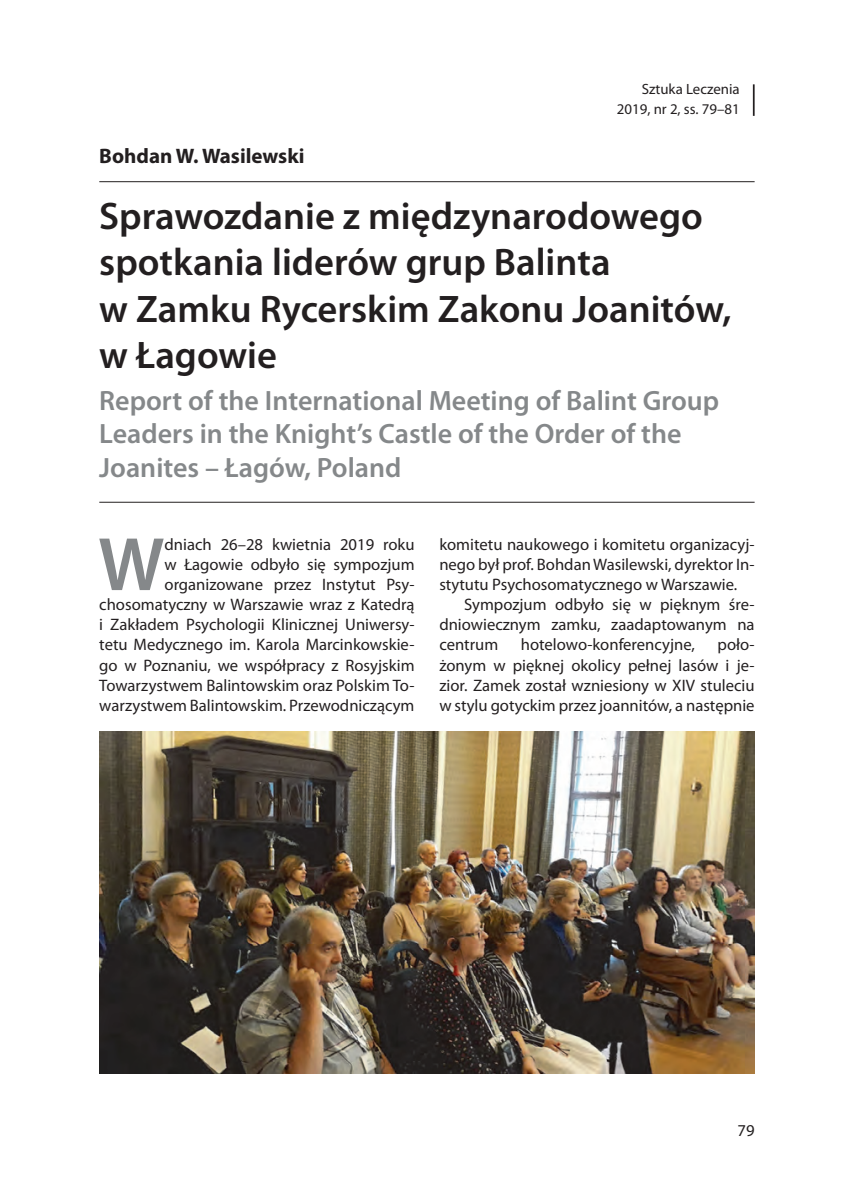
<style>
.page{position:relative;width:844px;height:1191px;background:#fff}
.page>*{position:absolute;margin:0;border:0;box-sizing:border-box;transform-origin:0 0}
.t1{font:600 76.3px "Myriad Pro";color:#85888a}
.t2{font:600 38.5px/46.2px "Myriad Pro";color:#231f20}
.t3{font:600 28px/33.6px "Myriad Pro";color:#85888a}
.t4{font:700 21px "Myriad Pro";color:#231f20}
.t5{font:16.62px/20.1px "Myriad Pro";color:#231f20;text-align:justify}
.t6{font:14.88px/20.1px "Myriad Pro";color:#231f20;text-align:right}
</style>
<div class="page">
<hr style="left:752px;top:84px;width:2px;height:32px;background:#231f20">
<hr style="left:99px;top:502px;width:655px;height:1px;background:#231f20">
<hr style="left:99px;top:181px;width:655px;height:1px;background:#231f20">
<img style="left:99px;top:731px;width:655px;height:342px">
<p class="t6" style="left:616px;top:80px;width:124px">Sztuka Leczenia<br>2019, nr 2, ss. 79–81</p>
<p class="t4" style="left:99px;top:148px;width:207px">Bohdan W. Wasilewski</p>
<h2 class="t2" style="left:99px;top:196px;width:633px">Sprawozdanie z międzynarodowego spotkania liderów grup Balinta<br>w Zamku Rycerskim Zakonu Joanitów, w Łagowie</h2>
<h3 class="t3" style="left:99px;top:386px;width:621px">Report of the International Meeting of Balint Group<br>Leaders in the Knight’s Castle of the Order of the<br>Joanites – Łagów, Poland</h3>
<p class="t5" style="left:99px;top:535px;width:317px;text-align:right">dniach 26–28 kwietnia 2019 roku<br>w Łagowie odbyło się sympozjum organizowane przez Instytut Psy&shy;chosomatyczny w Warszawie wraz z Katedrą i Zakładem Psychologii Klinicznej Uniwersy&shy;tetu Medycznego im. Karola Marcinkowskie&shy;go w Poznaniu, we współpracy z Rosyjskim Towarzystwem Balintowskim oraz Polskim To&shy;warzystwem Balintowskim. Przewodniczącym</p>
<p class="t5" style="left:439px;top:535px;width:317px">komitetu naukowego i komitetu organizacyj&shy;nego był prof. Bohdan Wasilewski, dyrektor In&shy;stytutu Psychosomatycznego w Warszawie.</p>
<h1 class="t1" style="left:98px;top:535px;width:68px">W</h1>
<p class="t5" style="left:439px;top:596px;width:317px;text-indent:25px">Sympozjum odbyło się w pięknym śre&shy;dniowiecznym zamku, zaadaptowanym na centrum</p>
<p class="t5" style="left:520px;top:636px;width:175px">hotelowo-konferencyjne,</p>
<p class="t5" style="left:439px;top:636px;width:317px;text-indent:278px">poło&shy;żonym w pięknej okolicy pełnej lasów i je&shy;zior. Zamek został wzniesiony w XIV stuleciu w stylu gotyckim przez joannitów, a następnie</p>
<p class="t5" style="left:737px;top:1121px;width:19px">79</p>
</div>
